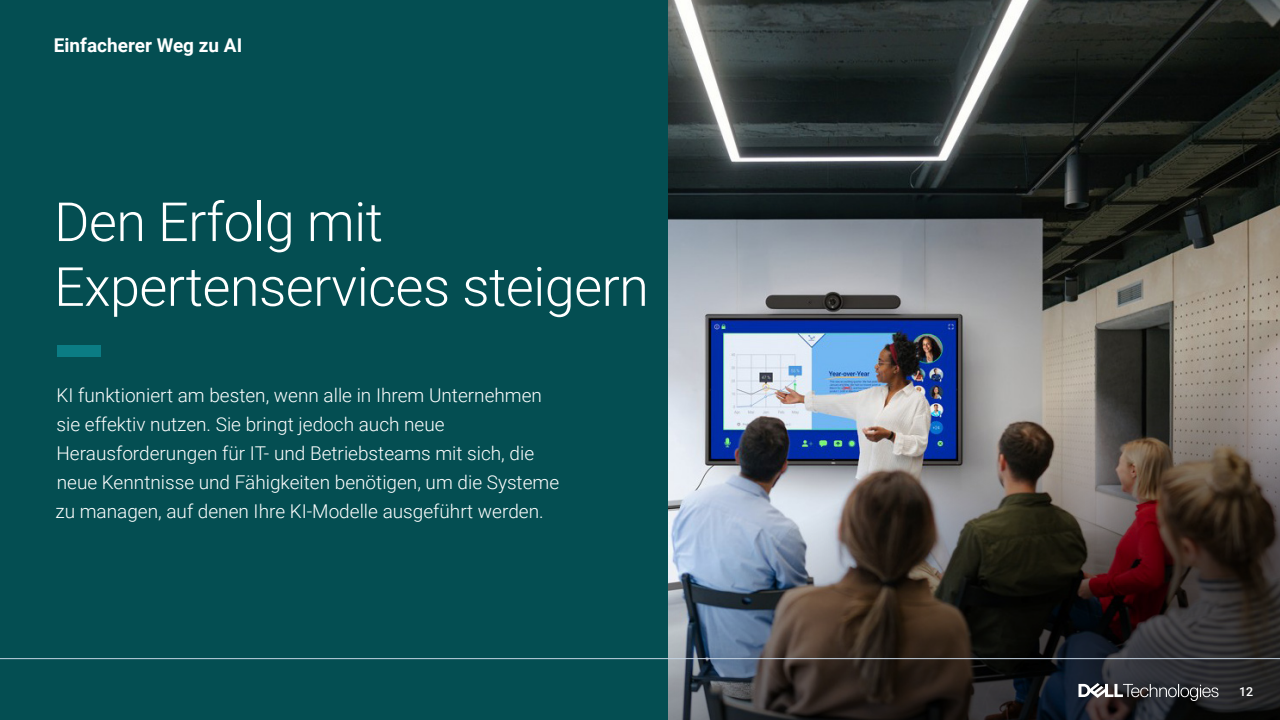
<style>
.page{position:relative;width:1280px;height:720px;background:#044e52}
.page>*{position:absolute;margin:0;border:0;box-sizing:border-box;transform-origin:0 0}
.t1{font:300 54px/64.8px "Roboto";letter-spacing:-.01em;color:#fff}
.t2{font:300 19px/29px "Roboto";color:#fff}
.t3{font:700 19px "Roboto";color:#fff}
.t4{font:500 12.4px "Roboto";color:#fff}
</style>
<div class="page">
<img style="left:668px;top:0;width:612px;height:320px">
<img style="left:668px;top:320px;width:612px;height:400px">
<hr style="left:0;top:658px;width:1280px;height:1px;background:#c5d4e3">
<svg style="left:1079px;top:683px;width:140px;height:18px;background:#58585b"></svg>
<div style="left:57px;top:346px;width:44px;height:11px;background:#0b7c84"></div>
<p class="t3" style="left:54px;top:32px;width:190px">Einfacherer Weg zu AI</p>
<h1 class="t1" style="left:54px;top:187px;width:596px">Den Erfolg mit<br>Expertenservices steigern</h1>
<p class="t2" style="left:55px;top:380px;width:505px">KI funktioniert am besten, wenn alle in Ihrem Unternehmen sie effektiv nutzen. Sie bringt jedoch auch neue Herausforderungen für IT- und Betriebsteams mit sich, die neue Kenntnisse und Fähigkeiten benötigen, um die Systeme zu managen, auf denen Ihre KI-Modelle ausgeführt werden.</p>
<p class="t4" style="left:1239px;top:682px;width:16px">12</p>
</div>
